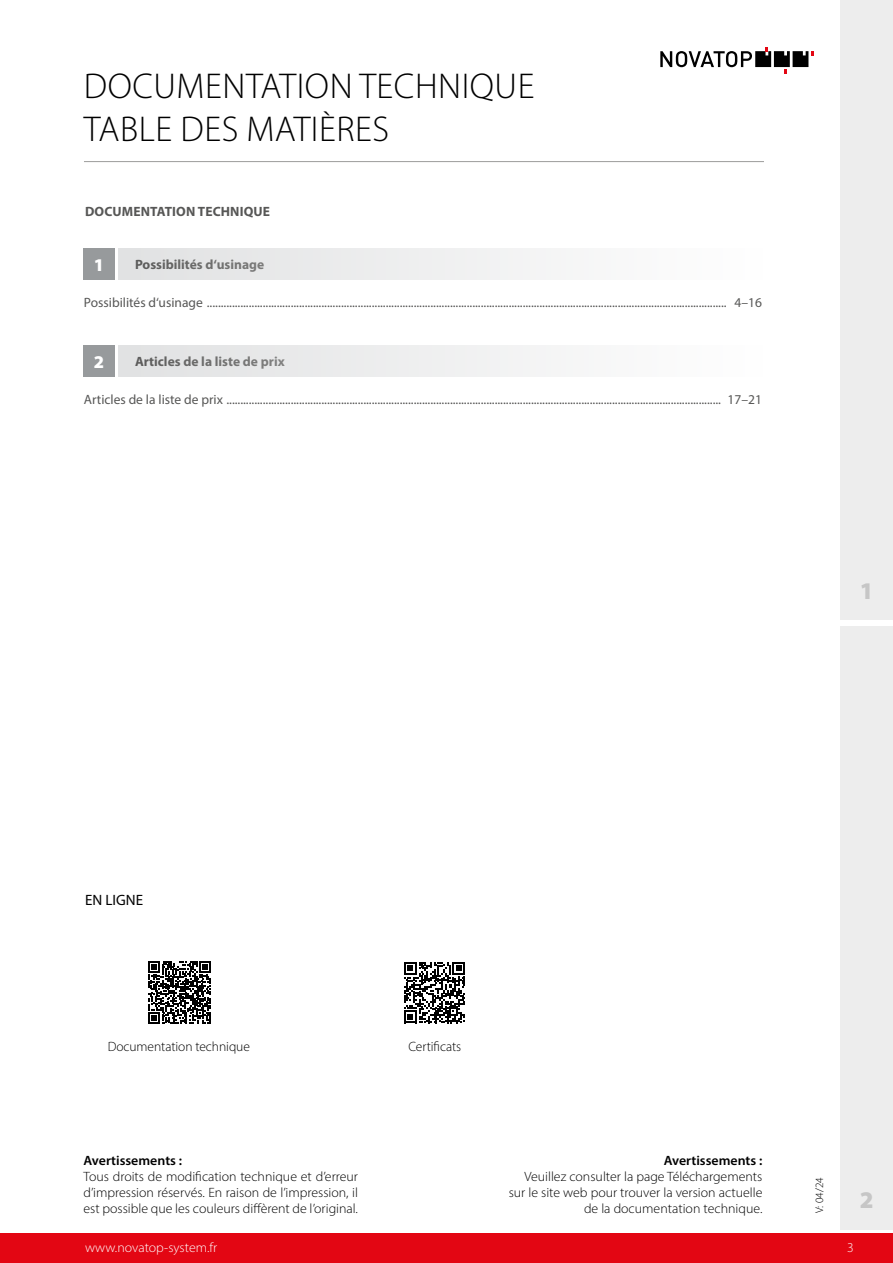
<style>
.page{position:relative;width:893px;height:1263px;background:#fff}
.page>*{position:absolute;margin:0;border:0;box-sizing:border-box;transform-origin:0 0}
.t1{font:300 36px/43.2px "Myriad Pro";letter-spacing:.015em;color:#000}
.t2{font:900 24px "Myriad Pro";color:#c6c6c6}
.t3{font:900 18px "Myriad Pro";color:#fff}
.t4{font:15px "Myriad Pro";color:#000}
.t5{font:13.5px "Myriad Pro";color:#575756}
.t6{font:300 13.5px/16.2px "Myriad Pro";color:#000;text-align:justify}
.t7{font:700 13.5px "Myriad Pro";color:#575756}
.t8{font:600 13.5px "Myriad Pro";color:#000}
.t9{font:300 13.5px "Myriad Pro";color:#fff}
.t10{font:300 11.25px "Myriad Pro";color:#000}
</style>
<div class="page">
<hr style="left:84px;top:161px;width:680px;height:1px;background:#9d9d9c">
<div style="left:0;top:1233px;width:893px;height:30px;background:#e30613"></div>
<svg style="left:660px;top:47px;width:154px;height:26px"></svg>
<div style="left:118px;top:248px;width:644px;height:31px;background:linear-gradient(to right,#e1e1e2,#fefefe)"></div>
<div style="left:118px;top:345px;width:644px;height:32px;background:linear-gradient(to right,#e1e1e2,#fefefe)"></div>
<div style="left:83px;top:248px;width:32px;height:31px;background:#979a9c"></div>
<div style="left:83px;top:345px;width:32px;height:32px;background:#979a9c"></div>
<div style="left:840px;top:626px;width:53px;height:603px;background:#ededed"></div>
<div style="left:840px;top:0;width:53px;height:620px;background:#ededed"></div>
<svg style="left:148px;top:961px;width:63px;height:63px"></svg>
<svg style="left:404px;top:962px;width:61px;height:61px"></svg>
<h1 class="t1" style="left:84px;top:64px;width:452px">DOCUMENTATION TECHNIQUE<br>TABLE DES MATIÈRES</h1>
<p class="t7" style="left:85px;top:203px;width:187px">DOCUMENTATION TECHNIQUE</p>
<h3 class="t3" style="left:94px;top:252px;width:12px">1</h3>
<p class="t7" style="left:135px;top:256px;width:131px">Possibilités d‘usinage</p>
<p class="t5" style="left:84px;top:294px;width:679px">Possibilités d‘usinage .......................................................................................................................................................................................... 4–16</p>
<h3 class="t3" style="left:94px;top:350px;width:12px">2</h3>
<p class="t7" style="left:135px;top:353px;width:151px">Articles de la liste de prix</p>
<p class="t5" style="left:84px;top:391px;width:679px">Articles de la liste de prix ................................................................................................................................................................................. 17–21</p>
<h2 class="t2" style="left:860px;top:574px;width:15px">1</h2>
<p class="t4" style="left:85px;top:891px;width:60px">EN LIGNE</p>
<p class="t6" style="left:108px;top:1038px;width:144px">Documentation technique</p>
<p class="t6" style="left:408px;top:1038px;width:54px">Certificats</p>
<p class="t8" style="left:83px;top:1151px;width:100px">Avertissements :</p>
<p class="t6" style="left:83px;top:1168px;width:276px">Tous droits de modification technique et d’erreur d’impression réservés. En raison de l’impression, il est possible que les couleurs diffèrent de l’original.</p>
<p class="t8" style="left:664px;top:1151px;width:100px">Avertissements :</p>
<p class="t6" style="left:509px;top:1168px;width:255px;text-align:right">Veuillez consulter la page Téléchargements sur le site web pour trouver la version actuelle de la documentation technique.</p>
<p class="t10" style="left:813px;top:1213px;width:37px;rotate:-90deg">V: 04/24</p>
<h2 class="t2" style="left:860px;top:1184px;width:15px">2</h2>
<p class="t9" style="left:85px;top:1239px;width:134px">www.novatop-system.fr</p>
<p class="t9" style="left:847px;top:1239px;width:8px">3</p>
</div>
